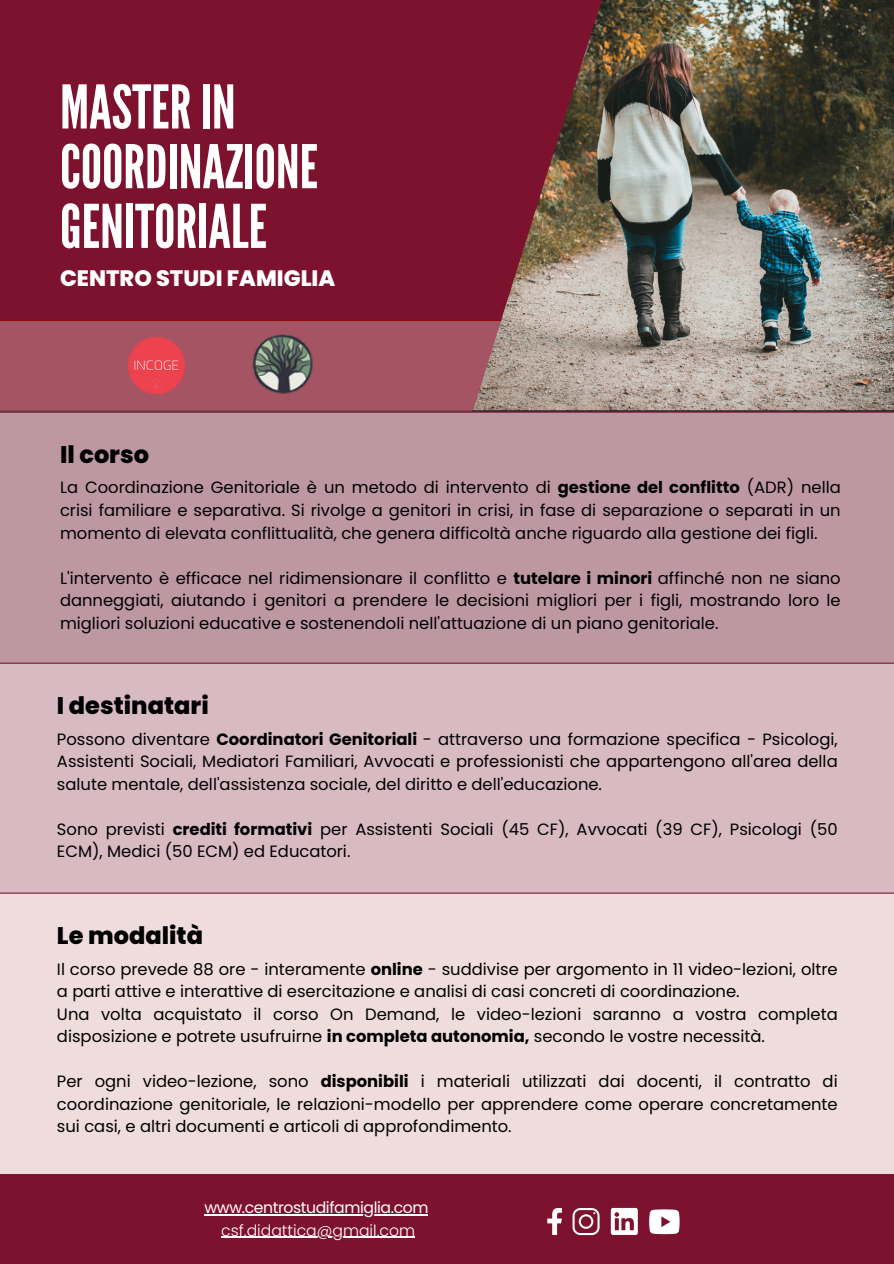
<style>
.page{position:relative;width:894px;height:1264px;background:#fff}
.page>*{position:absolute;margin:0;border:0;box-sizing:border-box;transform-origin:0 0}
.t1{font:60px "League Gothic";color:#fff}
.t2{font:800 24px "Poppins";color:#000}
.t3{font:800 22.2px "Poppins";color:#fff}
.t4{font:16.35px/22.5px "Poppins";color:#000;text-align:justify}
.t5{font:15.6px "Poppins";letter-spacing:-.025em;color:#fff}
.t6{font:300 15.6px "Poppins";color:#fff}
.s1{font-weight:700}
</style>
<div class="page">
<div style="left:0;top:0;width:893px;height:1263px;background:#efdcdc"></div>
<img style="left:647px;top:0;width:246px;height:410px">
<svg style="left:0;top:0;width:647px;height:410px;background:#80293d"></svg>
<hr style="left:0;top:410px;width:893px;height:1px;background:#000">
<div style="left:0;top:637px;width:893px;height:255px;background:#d8bac2"></div>
<hr style="left:0;top:892px;width:893px;height:1px;background:#7d122f">
<div style="left:0;top:321px;width:501px;height:90px;background:#a45462"></div>
<hr style="left:0;top:320px;width:501px;height:1px;background:#8d0e0e">
<div style="left:0;top:412px;width:893px;height:250px;background:#bd98a3"></div>
<hr style="left:0;top:662px;width:893px;height:1px;background:#7d122f">
<hr style="left:0;top:411px;width:893px;height:1px;background:#7d122f">
<div style="left:0;top:1173px;width:893px;height:90px;background:#7d122f"></div>
<svg style="left:572px;top:1208px;width:27px;height:26px"></svg>
<svg style="left:547px;top:1207px;width:14px;height:27px"></svg>
<svg style="left:610px;top:1207px;width:27px;height:27px"></svg>
<svg style="left:649px;top:1209px;width:30px;height:25px"></svg>
<hr style="left:204px;top:1214px;width:224px;height:1px;background:#fff">
<hr style="left:221px;top:1236px;width:194px;height:1px;background:#fff">
<img style="left:235px;top:333px;width:96px;height:64px">
<img style="left:128px;top:337px;width:57px;height:57px">
<p class="t1" style="left:60px;top:72px;width:177px">MASTERIN</p>
<p class="t1" style="left:60px;top:132px;width:259px">COORDINAZIONE</p>
<p class="t1" style="left:60px;top:192px;width:208px">GENITORIALE</p>
<p class="t3" style="left:60px;top:262px;width:277px">CENTRO STUDI FAMIGLIA</p>
<p class="t2" style="left:60px;top:438px;width:90px">Il corso</p>
<p class="t4" style="left:60px;top:476px;width:782px">La Coordinazione Genitoriale è un metodo di intervento di <span class="s1">gestione del conflitto</span> (ADR) nella crisi familiare e separativa. Si rivolge a genitori in crisi, in fase di separazione o separati in un momento di elevata conflittualità, che genera difficoltà anche riguardo alla gestione dei figli.</p>
<p class="t4" style="left:60px;top:566px;width:782px">L'intervento è efficace nel ridimensionare il conflitto e <span class="s1">tutelare i minori</span> affinché non ne siano danneggiati, aiutando i genitori a prendere le decisioni migliori per i figli, mostrando loro le migliori soluzioni educative e sostenendoli nell'attuazione di un piano genitoriale.</p>
<p class="t2" style="left:57px;top:689px;width:153px">I destinatari</p>
<p class="t4" style="left:57px;top:727px;width:782px">Possono diventare <span class="s1">Coordinatori Genitoriali</span> - attraverso una formazione specifica - Psicologi, Assistenti Sociali, Mediatori Familiari, Avvocati e professionisti che appartengono all'area della salute mentale, dell'assistenza sociale, del diritto e dell'educazione.</p>
<p class="t4" style="left:57px;top:817px;width:782px">Sono previsti <span class="s1">crediti formativi</span> per Assistenti Sociali (45 CF), Avvocati (39 CF), Psicologi (50<br>ECM), Medici (50 ECM) ed Educatori.</p>
<p class="t2" style="left:57px;top:919px;width:147px">Le modalità</p>
<p class="t4" style="left:57px;top:957px;width:782px">Il corso prevede 88 ore - interamente <span class="s1">online</span> - suddivise per argomento in 11 video-lezioni, oltre a parti attive e interattive di esercitazione e analisi di casi concreti di coordinazione.</p>
<p class="t4" style="left:57px;top:1002px;width:782px">Una volta acquistato il corso On Demand, le video-lezioni saranno a vostra completa disposizione e potrete usufruirne <span class="s1">in completa autonomia,</span> secondo le vostre necessità.</p>
<p class="t4" style="left:57px;top:1070px;width:782px">Per ogni video-lezione, sono <span class="s1">disponibili</span> i materiali utilizzati dai docenti, il contratto di coordinazione genitoriale, le relazioni-modello per apprendere come operare concretamente sui casi, e altri documenti e articoli di approfondimento.</p>
<p class="t5" style="left:204px;top:1196px;width:225px">www.centrostudifamiglia.com</p>
<p class="t6" style="left:221px;top:1219px;width:195px">csf.didattica@gmail.com</p>
</div>
